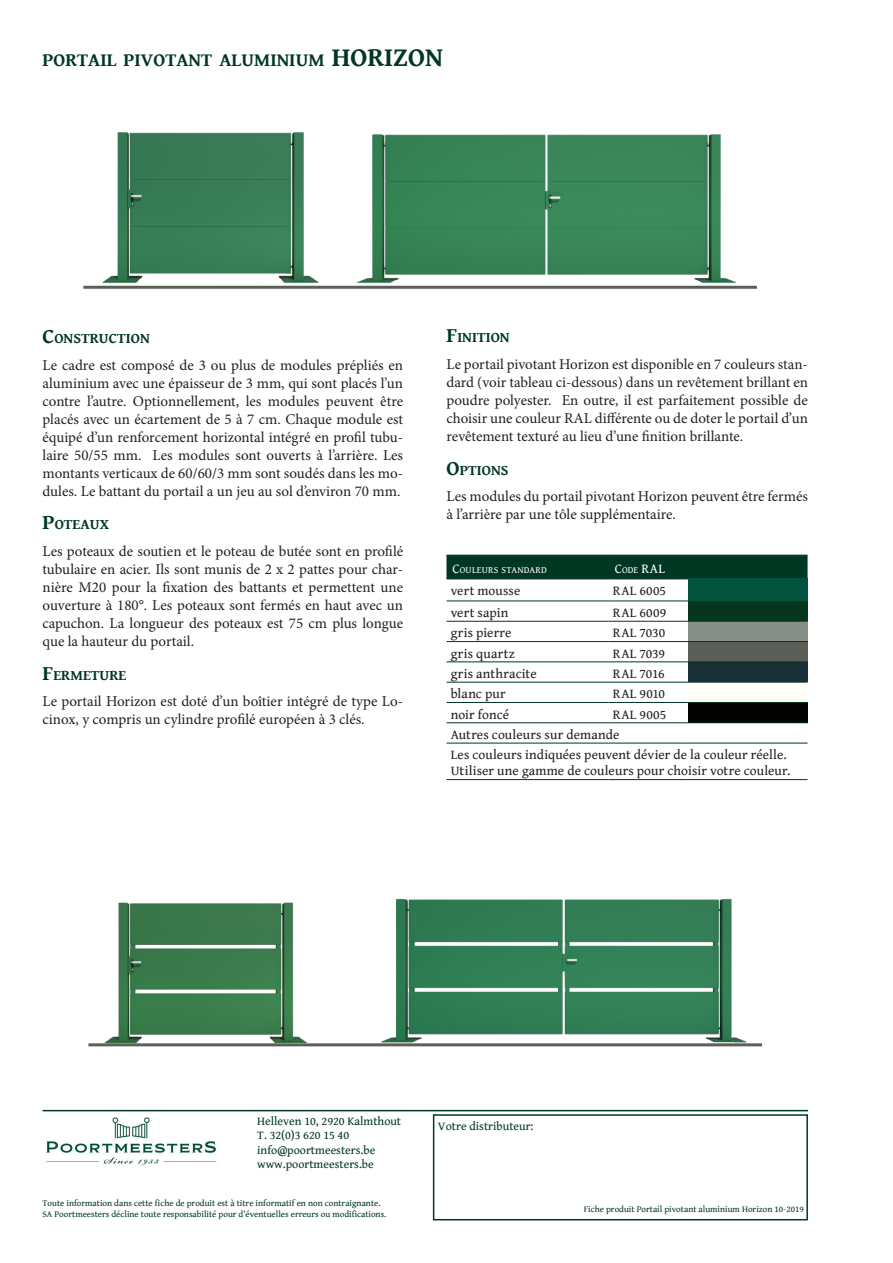
<style>
.page{position:relative;width:893px;height:1263px;background:#fff}
.page>*{position:absolute;margin:0;border:0;box-sizing:border-box;transform-origin:0 0}
.Titel_achterkant{font:700 18.9px "Gentium Book Basic";color:#003722}
.Tekst_achterkant{font:15px/18px "Minion Pro";color:#231f20;text-align:justify}
.Titels_tekst_achterk{font:700 14.7px "Gentium Book Basic";color:#003722}
.Tabeltekst_links_gea{font:13.5px/16.2px "Gentium Book Basic";letter-spacing:.01em;color:#231f20}
.Tabeltitel_hoofdlett{font:13.5px "Gentium Book Basic";color:#fff}
.Colofon{font:12px "Gentium Book Basic";color:#003722}
.Tabeltitel_hoofdlett-2{font:9.45px "Gentium Book Basic";letter-spacing:.025em;color:#fff}
.Colofon-2{font:9px/10.8px "Gentium Book Basic";color:#003722}
.Documentidentificati{font:9px "Gentium Book Basic";color:#003722}
.s1{font-size:27px}
.s2{font-size:21px}
.s3{font-size:13.5px}
.s4{font-size:9.45px}
</style>
<div class="page">
<img style="left:46px;top:1117px;width:171px;height:49px">
<hr style="left:43px;top:1110px;width:765px;height:1px;background:#003722">
<div style="left:433px;top:1114px;width:375px;height:106px;border:2px solid #003722"></div>
<img style="left:354px;top:134px;width:386px;height:152px">
<img style="left:101px;top:132px;width:222px;height:154px">
<hr style="left:83px;top:286px;width:674px;height:3px;background:#5c5f57">
<img style="left:104px;top:902px;width:203px;height:141px">
<img style="left:381px;top:898px;width:366px;height:145px">
<hr style="left:88px;top:1043px;width:674px;height:3px;background:#5c5f57">
<div style="left:446px;top:556px;width:361px;height:23px;background:#003722"></div>
<div style="left:688px;top:579px;width:119px;height:22px;background:#01533d"></div>
<div style="left:688px;top:601px;width:119px;height:20px;background:#06371e"></div>
<div style="left:688px;top:621px;width:119px;height:20px;background:#878e88"></div>
<div style="left:688px;top:641px;width:119px;height:21px;background:#5c5f57"></div>
<div style="left:688px;top:662px;width:119px;height:20px;background:#183036"></div>
<div style="left:688px;top:682px;width:119px;height:20px;background:#fefef6"></div>
<div style="left:688px;top:702px;width:119px;height:21px;background:#030301"></div>
<hr style="left:446px;top:555px;width:163px;height:1px;background:#003722">
<hr style="left:609px;top:555px;width:79px;height:1px;background:#003722">
<hr style="left:688px;top:555px;width:119px;height:1px;background:#003722">
<hr style="left:446px;top:579px;width:163px;height:1px;background:#003722">
<hr style="left:609px;top:579px;width:79px;height:1px;background:#003722">
<hr style="left:446px;top:601px;width:163px;height:1px;background:#003722">
<hr style="left:609px;top:601px;width:79px;height:1px;background:#003722">
<hr style="left:446px;top:621px;width:163px;height:1px;background:#003722">
<hr style="left:609px;top:621px;width:79px;height:1px;background:#003722">
<hr style="left:688px;top:621px;width:119px;height:1px;background:#003722">
<hr style="left:446px;top:641px;width:163px;height:1px;background:#003722">
<hr style="left:609px;top:641px;width:79px;height:1px;background:#003722">
<hr style="left:688px;top:641px;width:119px;height:1px;background:#003722">
<hr style="left:446px;top:662px;width:163px;height:1px;background:#003722">
<hr style="left:609px;top:662px;width:79px;height:1px;background:#003722">
<hr style="left:688px;top:662px;width:119px;height:1px;background:#003722">
<hr style="left:446px;top:682px;width:163px;height:1px;background:#003722">
<hr style="left:609px;top:682px;width:79px;height:1px;background:#003722">
<hr style="left:688px;top:682px;width:119px;height:1px;background:#003722">
<hr style="left:446px;top:702px;width:163px;height:1px;background:#003722">
<hr style="left:609px;top:702px;width:79px;height:1px;background:#003722">
<hr style="left:688px;top:702px;width:119px;height:1px;background:#003722">
<hr style="left:446px;top:722px;width:163px;height:1px;background:#003722">
<hr style="left:609px;top:722px;width:79px;height:1px;background:#003722">
<hr style="left:688px;top:722px;width:119px;height:1px;background:#003722">
<hr style="left:446px;top:743px;width:163px;height:1px;background:#003722">
<hr style="left:609px;top:743px;width:79px;height:1px;background:#003722">
<hr style="left:688px;top:743px;width:119px;height:1px;background:#003722">
<hr style="left:446px;top:779px;width:163px;height:1px;background:#003722">
<hr style="left:609px;top:779px;width:79px;height:1px;background:#003722">
<hr style="left:688px;top:779px;width:119px;height:1px;background:#003722">
<hr style="left:688px;top:601px;width:119px;height:1px;background:#01533d">
<p class="Titel_achterkant" style="left:43px;top:46px;width:384px">PORTAIL PIVOTANT ALUMINIUM <span class="s1">HORIZON</span></p>
<p class="Titels_tekst_achterk" style="left:43px;top:327px;width:109px"><span class="s2">C</span>ONSTRUCTION</p>
<p class="Tekst_achterkant" style="left:43px;top:356px;width:362px">Le cadre est composé de 3 ou plus de modules prépliés en aluminium avec une épaisseur de 3 mm, qui sont placés l’un contre l’autre. Optionnellement, les modules peuvent être placés avec un écartement de 5 à 7 cm. Chaque module est équipé d’un renforcement horizontal intégré en profil tubu&shy;laire 50/55 mm. Les modules sont ouverts à l’arrière. Les montants verticaux de 60/60/3 mm sont soudés dans les mo&shy;dules. Le battant du portail a un jeu au sol d’environ 70 mm.</p>
<p class="Titels_tekst_achterk" style="left:43px;top:513px;width:68px"><span class="s2">P</span>OTEAUX</p>
<p class="Tekst_achterkant" style="left:43px;top:542px;width:362px">Les poteaux de soutien et le poteau de butée sont en profilé tubulaire en acier. Ils sont munis de 2 x 2 pattes pour char&shy;nière M20 pour la fixation des battants et permettent une ouverture à 180°. Les poteaux sont fermés en haut avec un capuchon. La longueur des poteaux est 75 cm plus longue que la hauteur du portail.</p>
<p class="Titels_tekst_achterk" style="left:43px;top:664px;width:85px"><span class="s2">F</span>ERMETURE</p>
<p class="Tekst_achterkant" style="left:43px;top:692px;width:362px">Le portail Horizon est doté d’un boîtier intégré de type Lo&shy;cinox, y compris un cylindre profilé européen à 3 clés.</p>
<p class="Titels_tekst_achterk" style="left:446px;top:326px;width:65px"><span class="s2">F</span>INITION</p>
<p class="Tekst_achterkant" style="left:446px;top:355px;width:363px">Le portail pivotant Horizon est disponible en 7 couleurs stan&shy;dard (voir tableau ci-dessous) dans un revêtement brillant en poudre polyester. En outre, il est parfaitement possible de choisir une couleur RAL différente ou de doter le portail d’un revêtement texturé au lieu d’une finition brillante.</p>
<p class="Titels_tekst_achterk" style="left:446px;top:459px;width:64px"><span class="s2">O</span>PTIONS</p>
<p class="Tekst_achterkant" style="left:446px;top:487px;width:363px">Les modules du portail pivotant Horizon peuvent être fermés à l’arrière par une tôle supplémentaire.</p>
<p class="Tabeltitel_hoofdlett-2" style="left:452px;top:563px;width:96px"><span class="s3">C</span>OULEURS STANDARD</p>
<p class="Tabeltitel_hoofdlett" style="left:615px;top:558px;width:36px">C<span class="s4">ODE</span> RAL</p>
<p class="Tabeltekst_links_gea" style="left:451px;top:582px;width:71px">vert mousse</p>
<p class="Tabeltekst_links_gea" style="left:613px;top:582px;width:55px">RAL 6005</p>
<p class="Tabeltekst_links_gea" style="left:451px;top:604px;width:59px">vert sapin</p>
<p class="Tabeltekst_links_gea" style="left:613px;top:604px;width:55px">RAL 6009</p>
<p class="Tabeltekst_links_gea" style="left:451px;top:624px;width:62px">gris pierre</p>
<p class="Tabeltekst_links_gea" style="left:613px;top:624px;width:54px">RAL 7030</p>
<p class="Tabeltekst_links_gea" style="left:451px;top:645px;width:66px">gris quartz</p>
<p class="Tabeltekst_links_gea" style="left:613px;top:645px;width:54px">RAL 7039</p>
<p class="Tabeltekst_links_gea" style="left:451px;top:665px;width:88px">gris anthracite</p>
<p class="Tabeltekst_links_gea" style="left:613px;top:665px;width:53px">RAL 7016</p>
<p class="Tabeltekst_links_gea" style="left:451px;top:685px;width:56px">blanc pur</p>
<p class="Tabeltekst_links_gea" style="left:613px;top:685px;width:54px">RAL 9010</p>
<p class="Tabeltekst_links_gea" style="left:451px;top:706px;width:60px">noir foncé</p>
<p class="Tabeltekst_links_gea" style="left:613px;top:706px;width:55px">RAL 9005</p>
<p class="Tabeltekst_links_gea" style="left:451px;top:726px;width:170px">Autres couleurs sur demande</p>
<p class="Tabeltekst_links_gea" style="left:451px;top:746px;width:341px">Les couleurs indiquées peuvent dévier de la couleur réelle.<br>Utiliser une gamme de couleurs pour choisir votre couleur.</p>
<p class="Colofon" style="left:257px;top:1112px;width:145px">Helleven 10, 2920 Kalmthout</p>
<p class="Colofon" style="left:257px;top:1126px;width:93px">T. 32(0)3 620 15 40</p>
<p class="Colofon" style="left:257px;top:1141px;width:120px">info@poortmeesters.be</p>
<p class="Colofon" style="left:257px;top:1155px;width:118px">www.poortmeesters.be</p>
<p class="Colofon-2" style="left:43px;top:1197px;width:345px">Toute information dans cette fiche de produit est à titre informatif en non contraignante.<br>SA Poortmeesters décline toute responsabilité pour d’éventuelles erreurs ou modifications.</p>
<p class="Colofon" style="left:438px;top:1117px;width:97px">Votre distributeur:</p>
<p class="Documentidentificati" style="left:584px;top:1202px;width:221px">Fiche produit Portail pivotant aluminium Horizon 10-2019</p>
</div>
